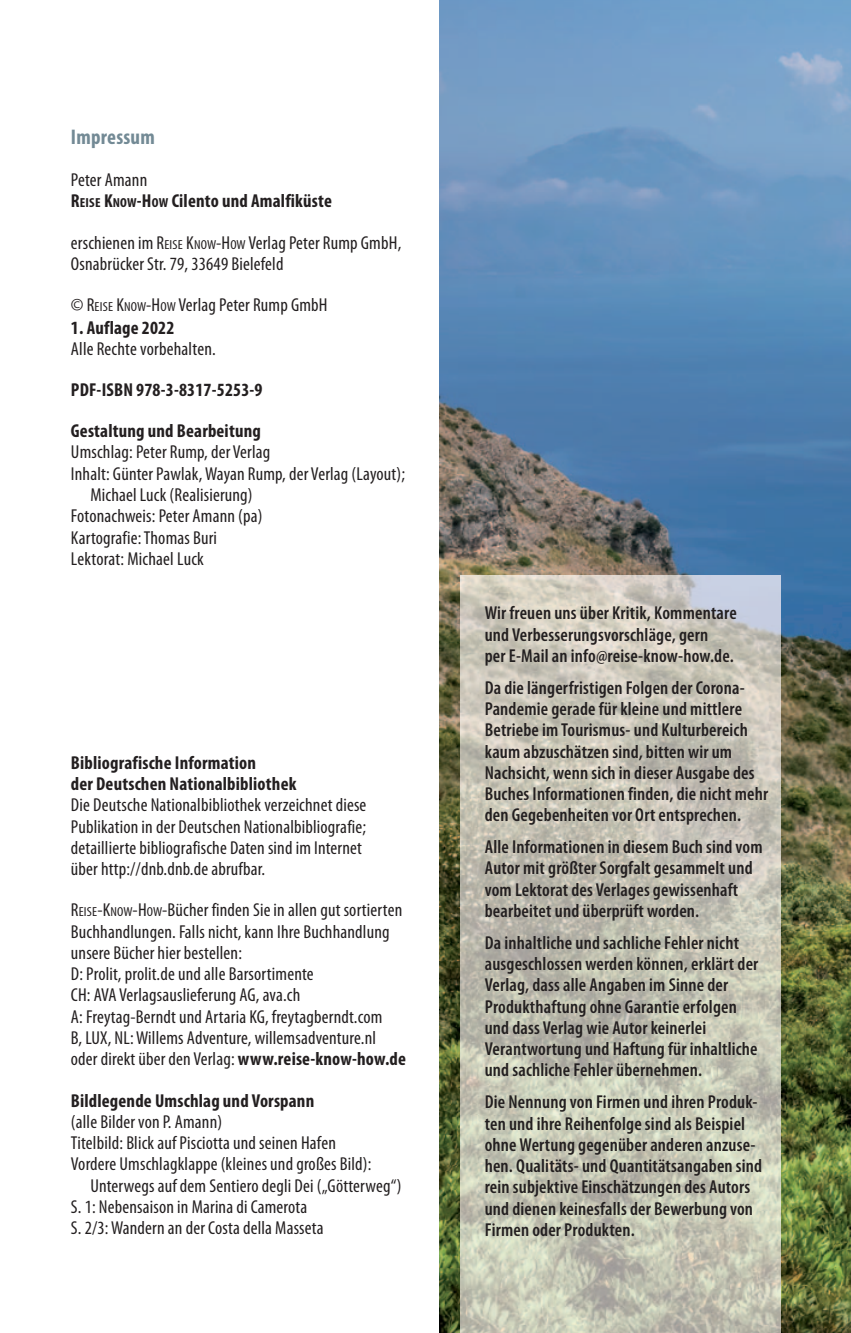
<style>
.page{position:relative;width:851px;height:1333px;background:#fff}
.page>*{position:absolute;margin:0;border:0;box-sizing:border-box;transform-origin:0 0}
.t1{font:700 condensed 21.25px "Myriad Pro";letter-spacing:.01em;color:#738a95}
.t2{font:condensed 18.75px/21.2px "Myriad Pro";letter-spacing:.01em;color:#231f20}
.t3{font:600 condensed 18.75px/21.2px "Myriad Pro";letter-spacing:.01em;color:#231f20}
.t4{font:700 condensed 18.75px/21.2px "Myriad Pro";letter-spacing:.01em;color:#231f20}
.s1{font-weight:400}
.s2{font-size:13px}
.s3{font-weight:700}
</style>
<div class="page">
<img style="left:439px;top:0;width:411px;height:1332px">
<img style="left:461px;top:575px;width:319px;height:757px">
<p class="t1" style="left:71px;top:129px;width:85px">Impressum</p>
<p class="t4" style="left:71px;top:171px;width:262px"><span class="s1">Peter Amann<br></span>R<span class="s2">EISE</span> K<span class="s2">NOW</span>-H<span class="s2">OW</span> Cilento und Amalfiküste</p>
<p class="t2" style="left:71px;top:233px;width:332px">erschienen im R<span class="s2">EISE</span> K<span class="s2">NOW</span>-H<span class="s2">OW</span> Verlag Peter Rump GmbH,<br>Osnabrücker Str. 79, 33649 Bielefeld</p>
<p class="t2" style="left:71px;top:296px;width:258px">© R<span class="s2">EISE</span> K<span class="s2">NOW</span>-H<span class="s2">OW</span> Verlag Peter Rump GmbH</p>
<p class="t4" style="left:71px;top:318px;width:105px">1. Auflage 2022</p>
<p class="t2" style="left:71px;top:339px;width:146px">Alle Rechte vorbehalten.</p>
<p class="t4" style="left:71px;top:379px;width:193px">PDF-ISBN 978-3-8317-5253-9</p>
<p class="t4" style="left:71px;top:422px;width:191px">Gestaltung und Bearbeitung</p>
<p class="t2" style="left:71px;top:443px;width:201px">Umschlag: Peter Rump, der Verlag</p>
<p class="t2" style="left:71px;top:464px;width:335px">Inhalt: Günter Pawlak,Wayan Rump, der Verlag (Layout);</p>
<p class="t2" style="left:90px;top:486px;width:164px">Michael Luck (Realisierung)</p>
<p class="t2" style="left:71px;top:507px;width:193px">Fotonachweis: Peter Amann (pa)</p>
<p class="t2" style="left:71px;top:528px;width:148px">Kartografie: Thomas Buri</p>
<p class="t2" style="left:71px;top:549px;width:134px">Lektorat: Michael Luck</p>
<p class="t4" style="left:71px;top:753px;width:227px">Bibliografische Information<br>der Deutschen Nationalbibliothek</p>
<p class="t2" style="left:71px;top:796px;width:297px">Die Deutsche Nationalbibliothek verzeichnet diese Publikation in der Deutschen Nationalbibliografie; detaillierte bibliografische Daten sind im Internet über http://dnb.dnb.de abrufbar.</p>
<p class="t2" style="left:71px;top:901px;width:336px">R<span class="s2">EISE</span>-K<span class="s2">NOW</span>-H<span class="s2">OW</span>-Bücher finden Sie in allen gut sortierten Buchhandlungen. Falls nicht, kann Ihre Buchhandlung unsere Bücher hier bestellen:<br>D: Prolit, prolit.de und alle Barsortimente<br>CH: AVA Verlagsauslieferung AG, ava.ch<br>A: Freytag-Berndt und Artaria KG, freytagberndt.com<br>B, LUX, NL: Willems Adventure, willemsadventure.nl oder direkt über den Verlag: <span class="s3">www.reise-know-how.de</span></p>
<p class="t4" style="left:71px;top:1091px;width:245px">Bildlegende Umschlag und Vorspann</p>
<p class="t2" style="left:71px;top:1112px;width:153px">(alle Bilder von P. Amann)</p>
<p class="t2" style="left:71px;top:1133px;width:266px">Titelbild: Blick auf Pisciotta und seinen Hafen</p>
<p class="t2" style="left:71px;top:1154px;width:302px">Vordere Umschlagklappe (kleines und großes Bild):</p>
<p class="t2" style="left:90px;top:1176px;width:312px">Unterwegs auf dem Sentiero degli Dei („Götterweg“)</p>
<p class="t2" style="left:71px;top:1197px;width:238px">S. 1: Nebensaison in Marina di Camerota</p>
<p class="t2" style="left:71px;top:1218px;width:254px">S. 2/3: Wandern an der Costa della Masseta</p>
<p class="t3" style="left:484px;top:604px;width:253px">Wir freuen uns über Kritik, Kommentare und Ver besserungsvorschläge, gern<br>per E-Mail an info@reise-know-how.de.</p>
<p class="t3" style="left:484px;top:678px;width:285px">Da die längerfristigen Folgen der Corona-Pandemie gerade für kleine und mittlere Betrie be im Tourismus- und Kulturbereich kaum abzuschätzen sind, bitten wir um Nachsicht, wenn sich in dieser Ausgabe des Buches Informationen finden, die nicht mehr den Gegebenheiten vor Ort entsprechen.</p>
<p class="t3" style="left:484px;top:838px;width:279px">Alle Informationen in diesem Buch sind vom Autor mit größter Sorgfalt gesammelt und vom Lektorat des Verlages gewissenhaft bearbeitet und überprüft worden.</p>
<p class="t3" style="left:484px;top:933px;width:275px">Da inhalt liche und sachliche Fehler nicht aus geschlossen werden können, erklärt der Verlag, dass alle Angaben im Sinne der Produkthaftung ohne Garantie erfolgen und dass Verlag wie Autor keinerlei Verantwortung und Haftung für inhaltliche und sachliche Fehler über nehmen.</p>
<p class="t3" style="left:484px;top:1092px;width:279px">Die Nennung von Firmen und ihren Produk&shy;ten und ihre Reihenfolge sind als Beispiel ohne Wertung gegenüber anderen anzuse&shy;hen. Qualitäts- und Quantitätsangaben sind rein subjek tive Einschätzungen des Autors und dienen keinesfalls der Bewerbung von Firmen oder Produkten.</p>
</div>
